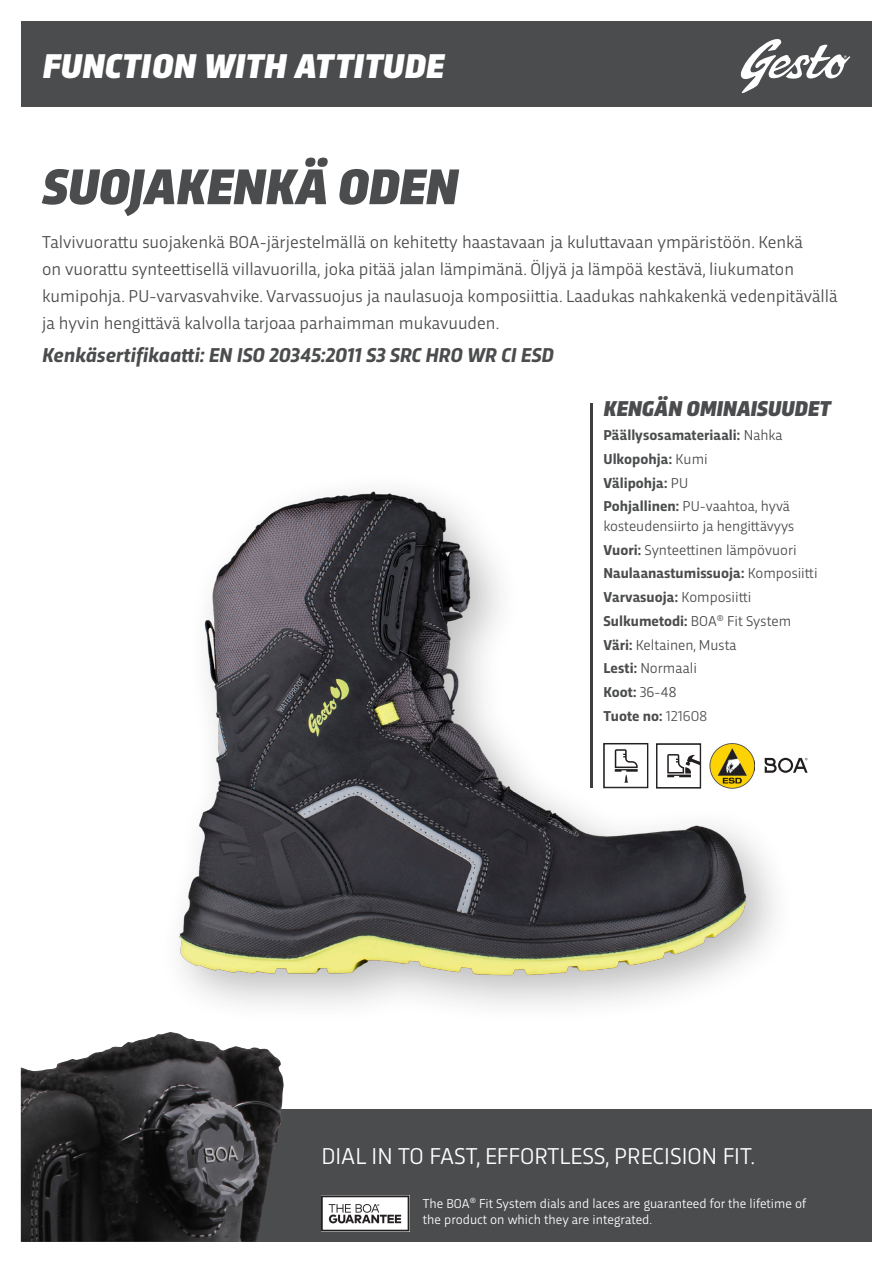
<style>
.page{position:relative;width:893px;height:1263px;background:#fff}
.page>*{position:absolute;margin:0;border:0;box-sizing:border-box;transform-origin:0 0}
.Produktrubrik{font:italic 900 52.5px "Trasandina";color:#4b4c4d}
.t1{font:italic 900 36px "Trasandina";letter-spacing:.005em;color:#fff}
.t2{font:24px "Trasandina";color:#fff}
.Rub_Egenskaper{font:italic 900 22.5px "Trasandina";color:#4b4c4d}
.t3{font:italic 700 21px "Trasandina";color:#4b4c4d}
.t4{font:18px/27px "Trasandina";color:#4b4c4d}
.Egenskapstext{font:700 15px "Trasandina";color:#4b4c4d}
.Egenskapstext-2{font:15px/19.5px "Trasandina";color:#4b4c4d}
.t5{font:13.5px/16.2px "Trasandina";color:#fff}
.s1{font-weight:400}
.s2{font-weight:700}
.s3{font-weight:400;color:#57585a}
</style>
<div class="page">
<div style="left:21px;top:21px;width:851px;height:85px;background:#4b4c4d"></div>
<svg style="left:740px;top:39px;width:110px;height:54px"></svg>
<svg style="left:796px;top:758px;width:12px;height:15px"></svg>
<div style="left:21px;top:1109px;width:850px;height:133px;background:#4b4c4d"></div>
<img style="left:321px;top:1195px;width:89px;height:36px">
<img style="left:21px;top:1032px;width:263px;height:210px">
<img style="left:179px;top:439px;width:613px;height:567px">
<svg style="left:615px;top:749px;width:23px;height:34px"></svg>
<div style="left:603px;top:743px;width:45px;height:45px;border:1px solid #231f20"></div>
<svg style="left:667px;top:754px;width:32px;height:23px"></svg>
<div style="left:656px;top:743px;width:45px;height:45px;border:1px solid #231f20"></div>
<img style="left:710px;top:743px;width:45px;height:45px">
<hr style="left:591px;top:404px;width:2px;height:384px;background:#3e3e3f">
<h2 class="t1" style="left:43px;top:40px;width:403px">FUNCTION WITH ATTITUDE</h2>
<p class="Produktrubrik" style="left:42px;top:148px;width:417px">SUOJAKENKÄ ODEN</p>
<p class="t4" style="left:42px;top:227px;width:797px">Talvivuorattu suojakenkä BOA-järjestelmällä on kehitetty haastavaan ja kuluttavaan ympäristöön. Kenkä<br>on vuorattu synteettisellä villavuorilla, joka pitää jalan lämpimänä. Öljyä ja lämpöä kestävä, liukumaton kumipohja. PU-varvasvahvike. Varvassuojus ja naulasuoja komposiittia. Laadukas nahkakenkä vedenpitävällä ja hyvin hengittävä kalvolla tarjoaa parhaimman mukavuuden.</p>
<p class="t3" style="left:42px;top:339px;width:513px">Kenkäsertifikaatti: EN ISO 20345:2011 S3 SRC HRO WR CI ESD</p>
<p class="Rub_Egenskaper" style="left:603px;top:392px;width:229px">KENGÄN OMINAISUUDET</p>
<p class="Egenskapstext" style="left:603px;top:424px;width:181px">Päällysosamateriaali: <span class="s1">Nahka</span></p>
<p class="Egenskapstext" style="left:603px;top:448px;width:106px">Ulkopohja: <span class="s1">Kumi</span></p>
<p class="Egenskapstext" style="left:603px;top:471px;width:86px">Välipohja: <span class="s1">PU</span></p>
<p class="Egenskapstext-2" style="left:603px;top:495px;width:192px"><span class="s2">Pohjallinen:</span> PU-vaahtoa, hyvä kosteudensiirto ja hengittävyys</p>
<p class="Egenskapstext-2" style="left:603px;top:539px;width:195px"><span class="s2">Vuori:</span> Synteettinen lämpövuori</p>
<p class="Egenskapstext" style="left:603px;top:562px;width:216px">Naulaanastumissuoja: <span class="s1">Komposiitti</span></p>
<p class="Egenskapstext" style="left:603px;top:586px;width:150px">Varvasuoja: <span class="s1">Komposiitti</span></p>
<p class="Egenskapstext" style="left:603px;top:610px;width:189px">Sulkumetodi: <span class="s1">BOA</span><sup>®</sup> <span class="s1">Fit System</span></p>
<p class="Egenskapstext-2" style="left:603px;top:634px;width:135px"><span class="s2">Väri:</span> Keltainen, Musta</p>
<p class="Egenskapstext-2" style="left:603px;top:657px;width:95px"><span class="s2">Lesti:</span> Normaali</p>
<p class="Egenskapstext" style="left:603px;top:681px;width:75px">Koot: <span class="s1">36-48</span></p>
<p class="Egenskapstext" style="left:603px;top:705px;width:105px">Tuote no: <span class="s3">121608</span></p>
<p class="t2" style="left:321px;top:1138px;width:435px">DIAL IN TO FAST, EFFORTLESS, PRECISION FIT.</p>
<p class="t5" style="left:423px;top:1194px;width:385px">The BOA<sup>®</sup> Fit System dials and laces are guaranteed for the lifetime of the product on which they are integrated.</p>
</div>
